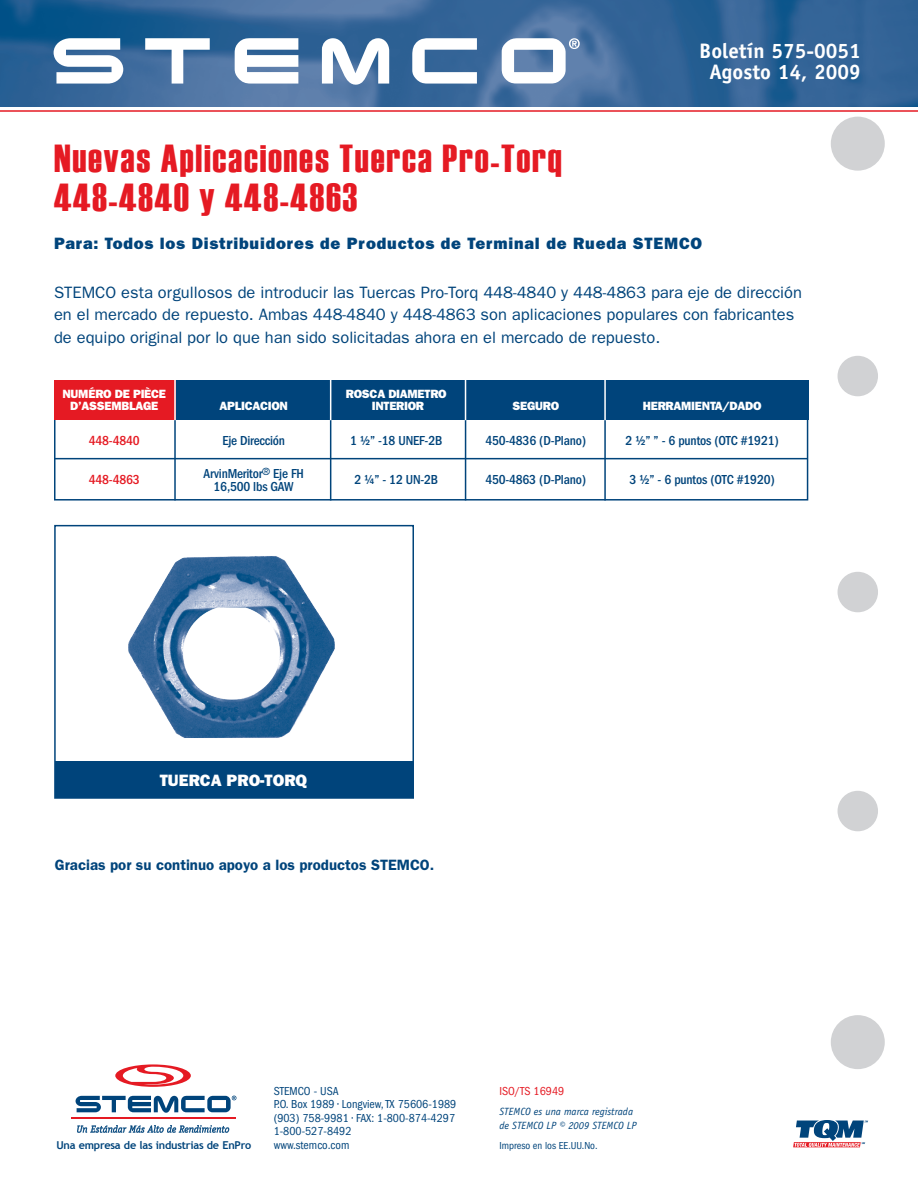
<style>
.page{position:relative;width:918px;height:1188px;background:#fff}
.page>*{position:absolute;margin:0;border:0;box-sizing:border-box;transform-origin:0 0}
.t1{font:39px/39px "Haettenschweiler";letter-spacing:.045em;color:#e51a23}
.t2{font:700 21px/21px "Officina Sans";color:#fff;text-align:center}
.t3{font:16.5px/22.5px "Franklin Gothic";color:#00447b}
.t4{font:800 16.5px "Franklin Gothic";letter-spacing:.045em;color:#00447b}
.t5{font:800 16.5px "Franklin Gothic";color:#fff}
.t6{font:600 15px "Franklin Gothic";color:#00447b}
.t7{font:500 condensed 13.5px "Franklin Gothic";letter-spacing:-.015em;color:#00447b}
.t8{font:500 condensed 13.5px "Franklin Gothic";letter-spacing:-.015em;color:#e51a23}
.t9{font:condensed 12px/13.5px "Franklin Gothic";color:#00447b}
.t10{font:800 12px "Franklin Gothic";letter-spacing:-.02em;color:#fff}
.t11{font:condensed 12px "Franklin Gothic";color:#e51a23}
.t12{font:700 10.8px "Trebuchet MS";letter-spacing:-.02em;color:#00447b}
.t13{font:italic 10.5px/13.6px "Officina Sans";color:#00447b}
.t14{font:condensed 10.5px "Franklin Gothic";color:#00447b}
</style>
<div class="page">
<img style="left:0;top:0;width:918px;height:106px">
<svg style="left:54px;top:38px;width:69px;height:46px"></svg>
<svg style="left:145px;top:38px;width:65px;height:46px"></svg>
<svg style="left:235px;top:38px;width:63px;height:46px"></svg>
<svg style="left:322px;top:38px;width:67px;height:47px"></svg>
<svg style="left:412px;top:38px;width:65px;height:46px"></svg>
<svg style="left:502px;top:38px;width:78px;height:45px"></svg>
<hr style="left:0;top:110px;width:918px;height:2px;background:#e51a23">
<div style="left:831px;top:117px;width:54px;height:54px;background:#d1d2d4;border-radius:50%"></div>
<div style="left:831px;top:1015px;width:54px;height:54px;background:#d1d2d4;border-radius:50%"></div>
<div style="left:838px;top:356px;width:40px;height:40px;background:#d1d2d4;border-radius:50%"></div>
<div style="left:838px;top:572px;width:40px;height:40px;background:#d1d2d4;border-radius:50%"></div>
<div style="left:838px;top:791px;width:40px;height:40px;background:#d1d2d4;border-radius:50%"></div>
<svg style="left:793px;top:1120px;width:75px;height:27px"></svg>
<svg style="left:115px;top:1064px;width:76px;height:23px"></svg>
<hr style="left:71px;top:1117px;width:165px;height:1px;background:#e51a23">
<svg style="left:76px;top:1096px;width:160px;height:17px"></svg>
<svg style="left:77px;top:1125px;width:152px;height:8px"></svg>
<div style="left:54px;top:525px;width:360px;height:274px;border:2px solid #00447b"></div>
<div style="left:55px;top:762px;width:358px;height:36px;background:#00447b"></div>
<img style="left:128px;top:556px;width:207px;height:182px">
<svg style="left:54px;top:388px;width:755px;height:113px"></svg>
<div style="left:157px;top:380px;width:651px;height:40px;background:#00447b"></div>
<hr style="left:604px;top:380px;width:2px;height:40px;background:#fff">
<hr style="left:330px;top:380px;width:1px;height:40px;background:#fff">
<hr style="left:465px;top:380px;width:1px;height:40px;background:#fff">
<div style="left:54px;top:380px;width:122px;height:40px;background:#e51a23"></div>
<hr style="left:174px;top:379px;width:2px;height:41px;background:#fff">
<hr style="left:55px;top:458px;width:752px;height:1px;background:#00447b">
<p class="t2" style="left:699px;top:40px;width:163px">Boletín 575-0051<br>Agosto 14, 2009</p>
<h1 class="t1" style="left:54px;top:137px;width:509px">Nuevas Aplicaciones Tuerca Pro-Torq<br>448-4840 y 448-4863</h1>
<p class="t4" style="left:54px;top:234px;width:649px">Para: Todos los Distribuidores de Productos de Terminal de Rueda STEMCO</p>
<p class="t3" style="left:54px;top:280px;width:750px">STEMCO esta orgullosos de introducir las Tuercas Pro-Torq 448-4840 y 448-4863 para eje de dirección en el mercado de repuesto. Ambas 448-4840 y 448-4863 son aplicaciones populares con fabricantes de equipo original por lo que han sido solicitadas ahora en el mercado de repuesto.</p>
<p class="t10" style="left:62px;top:387px;width:93px">Numéro de pièceRO</p>
<p class="t10" style="left:362px;top:387px;width:75px">SCA DIAMETRO</p>
<p class="t10" style="left:57px;top:399px;width:34px">d’assem</p>
<p class="t10" style="left:122px;top:399px;width:34px">blage</p>
<p class="t10" style="left:220px;top:399px;width:70px">APLICACION</p>
<p class="t10" style="left:372px;top:399px;width:31px">INTERIOR</p>
<p class="t10" style="left:513px;top:399px;width:24px">SEGURO</p>
<p class="t10" style="left:643px;top:399px;width:120px">HERRAMIENTA/DADO</p>
<p class="t8" style="left:89px;top:433px;width:52px">448-4840</p>
<p class="t7" style="left:222px;top:433px;width:64px">Eje Dirección</p>
<p class="t7" style="left:350px;top:433px;width:94px">1 ½” -18 UNEF-2B</p>
<p class="t7" style="left:485px;top:433px;width:102px">450-4836 (D-Plano)</p>
<p class="t7" style="left:626px;top:433px;width:155px">2 ½” ” - 6 puntos (OTC #1921)</p>
<p class="t8" style="left:89px;top:472px;width:52px">448-4863</p>
<p class="t7" style="left:204px;top:466px;width:102px">ArvinMeritor<sup>®</sup> Eje FH</p>
<p class="t7" style="left:354px;top:472px;width:85px">2 ¼” - 12 UN-2B</p>
<p class="t7" style="left:485px;top:472px;width:102px">450-4863 (D-Plano)</p>
<p class="t7" style="left:630px;top:472px;width:147px">3 ½” - 6 puntos (OTC #1920)</p>
<p class="t7" style="left:214px;top:479px;width:82px">16,500 lbs GAW</p>
<p class="t5" style="left:160px;top:770px;width:149px">Tuerca Pro-Torq</p>
<p class="t6" style="left:55px;top:856px;width:381px">Gracias por su continuo apoyo a los productos STEMCO.</p>
<p class="t12" style="left:56px;top:1139px;width:196px">Una empresa de las industrias de EnPro</p>
<p class="t9" style="left:274px;top:1084px;width:184px">STEMCO - USA<br>P.O. Box 1989 • Longview, TX 75606-1989 (903) 758-9981 • FAX: 1-800-874-4297<br>1-800-527-8492<br>www.stemco.com</p>
<p class="t11" style="left:499px;top:1084px;width:66px">ISO/TS 16949</p>
<p class="t13" style="left:499px;top:1105px;width:139px">STEMCO es una marca registrada de STEMCO LP © 2009 STEMCO LP</p>
<p class="t14" style="left:499px;top:1140px;width:100px">Impreso en los EE.UU.No.</p>
</div>
